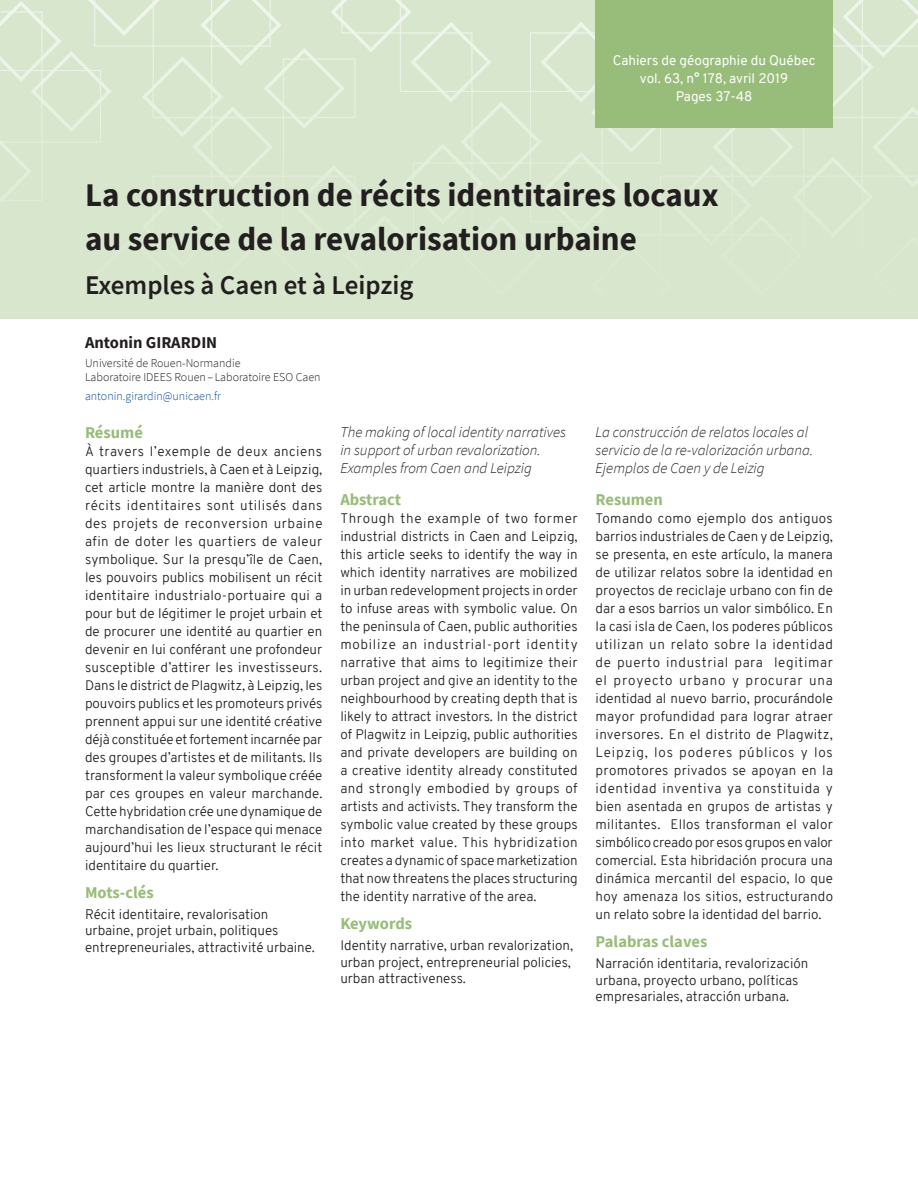
<style>
.page{position:relative;width:918px;height:1188px;background:#fff}
.page>*{position:absolute;margin:0;border:0;box-sizing:border-box;transform-origin:0 0}
.Titre_de_l_article{font:700 33px/43.2px "Source Sans Pro";color:#231f20}
.Sous-titre_de_l_arti{font:600 27px "Source Sans Pro";color:#231f20}
.Titre_mots-cles{font:700 16.5px "Source Sans Pro";color:#98bd7a}
.Titre_résumé{font:700 16.5px "Source Sans Pro";color:#98bd7a}
.Auteur__NOM{font:700 16.5px "Source Sans Pro";color:#231f20}
.Titre_anglais{font:italic 300 15px/18px "Source Sans Pro";color:#231f20}
.Résumé{font:300 13.5px/18px "Overpass";color:#231f20;text-align:justify}
.Mots-Clés{font:300 13.5px/16.5px "Overpass";color:#231f20}
.pied_page_titre{font:13.5px "Overpass";color:#fff}
.Auteur__Rattachement{font:300 12px/14.4px "Source Sans Pro";color:#231f20}
.Auteur__Rattachement-2{font:300 12px "Source Sans Pro";color:#0d4da1}
</style>
<div class="page">
<div style="left:0;top:0;width:918px;height:319px;background:#d7e6cc"></div>
<div style="left:596px;top:0;width:237px;height:128px;background:#98bd7a"></div>
<p class="pied_page_titre" style="left:613px;top:51px;width:204px">Cahiers de géographie du Québec</p>
<p class="pied_page_titre" style="left:640px;top:69px;width:150px">vol. 63, n° 178, avril 2019</p>
<p class="pied_page_titre" style="left:676px;top:87px;width:78px">Pages 37-48</p>
<p class="Titre_de_l_article" style="left:85px;top:173px;width:635px">La construction de récits identitaires locaux au service de la revalorisation urbaine</p>
<p class="Sous-titre_de_l_arti" style="left:85px;top:268px;width:330px">Exemples à Caen et à Leipzig</p>
<p class="Auteur__NOM" style="left:85px;top:332px;width:134px">Antonin GIRARDIN</p>
<p class="Auteur__Rattachement" style="left:85px;top:356px;width:237px">Université de Rouen-Normandie<br>Laboratoire IDEES Rouen– Laboratoire ESO Caen</p>
<p class="Auteur__Rattachement-2" style="left:85px;top:389px;width:138px">antonin.girardin@unicaen.fr</p>
<p class="Titre_résumé" style="left:85px;top:421px;width:59px">Résumé</p>
<p class="Résumé" style="left:85px;top:442px;width:239px">À travers l’exemple de deux anciens quartiers industriels, à Caen et à Leipzig, cet article montre la manière dont des récits identitaires sont utilisés dans des projets de reconversion urbaine afin de doter les quartiers de valeur symbolique. Sur la presqu’île de Caen, les pouvoirs publics mobilisent un récit identitaire industrialo-portuaire qui a pour but de légitimer le projet urbain et de procurer une identité au quartier en devenir en lui conférant une profondeur susceptible d’attirer les investisseurs.<br>Dans le district de Plagwitz, à Leipzig, les pouvoirs publics et les promoteurs privés prennent appui sur une identité créative déjà constituée et fortement incarnée par des groupes d’artistes et de militants. Ils transforment la valeur symbolique créée par ces groupes en valeur marchande.<br>Cette hybridation crée une dynamique de marchandisation de l’espace qui menace aujourd’hui les lieux structurant le récit identitaire du quartier.</p>
<p class="Titre_mots-cles" style="left:85px;top:881px;width:70px">Mots-clés</p>
<p class="Mots-Clés" style="left:85px;top:906px;width:231px">Récit identitaire, revalorisation urbaine, projet urbain, politiques entrepreneuriales, attractivité urbaine.</p>
<p class="Titre_anglais" style="left:596px;top:423px;width:219px">La construcción de relatos locales al servicio de la re-valorización urbana.<br>Ejemplos de Caen y de Leizig</p>
<p class="Titre_résumé" style="left:596px;top:488px;width:69px">Resumen</p>
<p class="Résumé" style="left:596px;top:510px;width:239px">Tomando como ejemplo dos antiguos barrios industriales de Caen y de Leipzig, se presenta, en este artículo, la manera de utilizar relatos sobre la identidad en proyectos de reciclaje urbano con fin de dar a esos barrios un valor simbólico. En la casi isla de Caen, los poderes públicos utilizan un relato sobre la identidad de puerto industrial para legitimar el proyecto urbano y procurar una identidad al nuevo barrio, procurándole mayor profundidad para lograr atraer inversores. En el distrito de Plagwitz, Leipzig, los poderes públicos y los promotores privados se apoyan en la identidad inventiva ya constituida y bien asentada en grupos de artistas y militantes. Ellos transforman el valor simbólico creado por esos grupos en valor comercial. Esta hibridación procura una dinámica mercantil del espacio, lo que hoy amenaza los sitios, estructurando un relato sobre la identidad del barrio.</p>
<p class="Titre_mots-cles" style="left:596px;top:931px;width:113px">Palabras claves</p>
<p class="Mots-Clés" style="left:596px;top:955px;width:214px">Narración identitaria, revalorización urbana, proyecto urbano, políticas empresariales, atracción urbana.</p>
<p class="Titre_anglais" style="left:340px;top:423px;width:227px">The making of local identity narratives in support of urban revalorization.<br>Examples from Caen and Leipzig</p>
<p class="Titre_résumé" style="left:340px;top:488px;width:62px">Abstract</p>
<p class="Résumé" style="left:340px;top:510px;width:239px">Through the example of two former industrial districts in Caen and Leipzig, this article seeks to identify the way in which identity narratives are mobilized in urban redevelopment projects in order to infuse areas with symbolic value. On the peninsula of Caen, public authorities mobilize an industrial-port identity narrative that aims to legitimize their urban project and give an identity to the neighbourhood by creating depth that is likely to attract investors. In the district of Plagwitz in Leipzig, public authorities and private developers are building on a creative identity already constituted and strongly embodied by groups of artists and activists. They transform the symbolic value created by these groups into market value. This hybridization creates a dynamic of space marketization that now threatens the places structuring the identity narrative of the area.</p>
<p class="Titre_mots-cles" style="left:340px;top:913px;width:73px">Keywords</p>
<p class="Mots-Clés" style="left:340px;top:937px;width:234px">Identity narrative, urban revalorization, urban project, entrepreneurial policies, urban attractiveness.</p>
</div>
